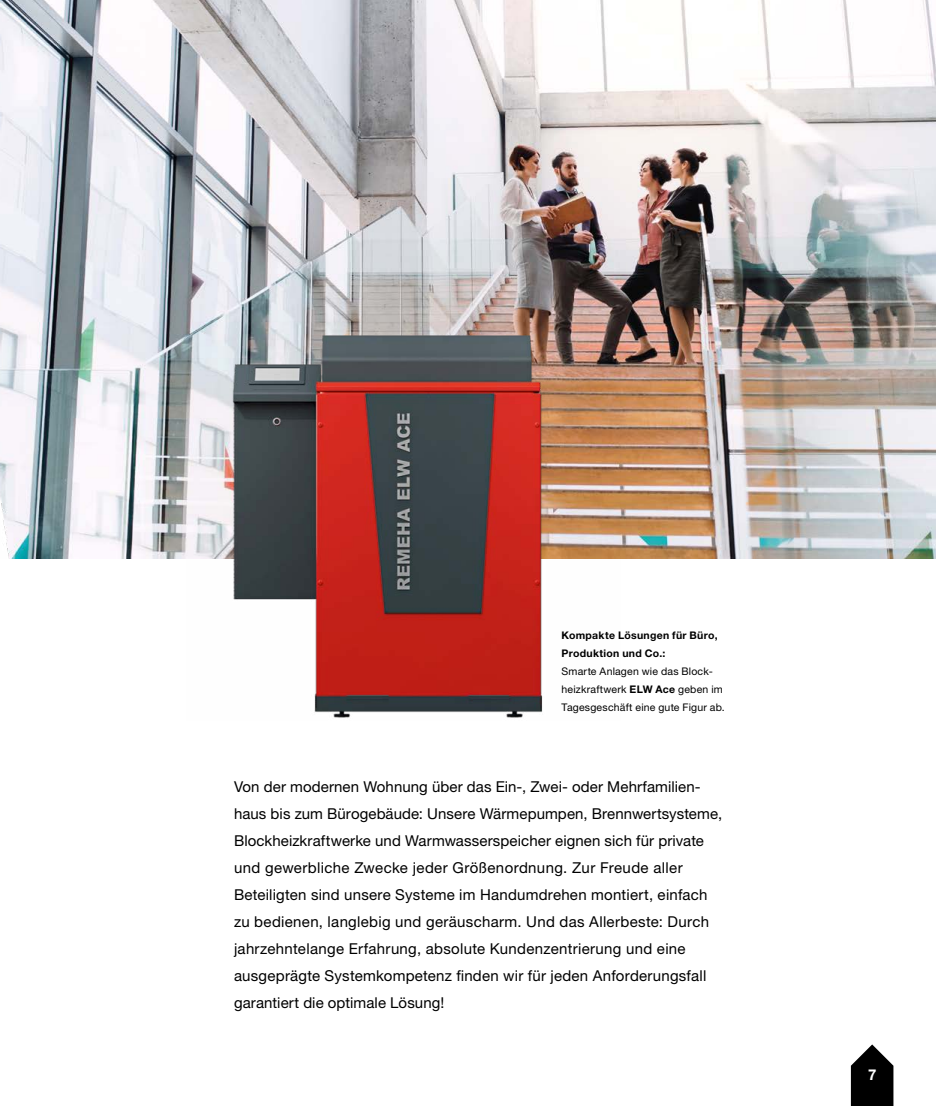
<style>
.page{position:relative;width:936px;height:1106px;background:#fff}
.page>*{position:absolute;margin:0;border:0;box-sizing:border-box;transform-origin:0 0}
.t1{font:15px/27px "Helvetica Neue LT Pro";letter-spacing:.015em;color:#000}
.t2{font:700 15px "Helvetica Neue LT Pro";color:#fff}
.t3{font:10.5px/18px "Helvetica Neue LT Pro";letter-spacing:.02em;color:#000}
.t4{font:700 10.5px/18px "Helvetica Neue LT Pro";letter-spacing:.025em;color:#000}
.s1{font-weight:700}
</style>
<div class="page">
<img style="left:0;top:0;width:935px;height:558px">
<img style="left:186px;top:322px;width:434px;height:396px">
<svg style="left:850px;top:1044px;width:43px;height:62px"></svg>
<p class="t4" style="left:561px;top:626px;width:157px">Kompakte Lösungen für Büro,<br>Produktion und Co.:</p>
<p class="t3" style="left:561px;top:662px;width:165px">Smarte Anlagen wie das Block&shy;heizkraftwerk <span class="s1">ELW Ace</span> geben im<br>Tagesgeschäft eine gute Figur ab.</p>
<p class="t1" style="left:234px;top:773px;width:489px">Von der modernen Wohnung über das Ein-, Zwei- oder Mehrfamilien&shy;haus bis zum Bürogebäude: Unsere Wärmepumpen, Brennwertsysteme, Blockheizkraftwerke und Warmwasserspeicher eignen sich für private und gewerbliche Zwecke jeder Größenordnung. Zur Freude aller Beteiligten sind unsere Systeme im Handumdrehen montiert, einfach zu bedienen, langlebig und geräuscharm. Und das Allerbeste: Durch jahrzehntelange Erfahrung, absolute Kundenzentrierung und eine ausgeprägte Systemkompetenz finden wir für jeden Anforderungsfall garantiert die optimale Lösung!</p>
<p class="t2" style="left:867px;top:1065px;width:10px">7</p>
</div>
